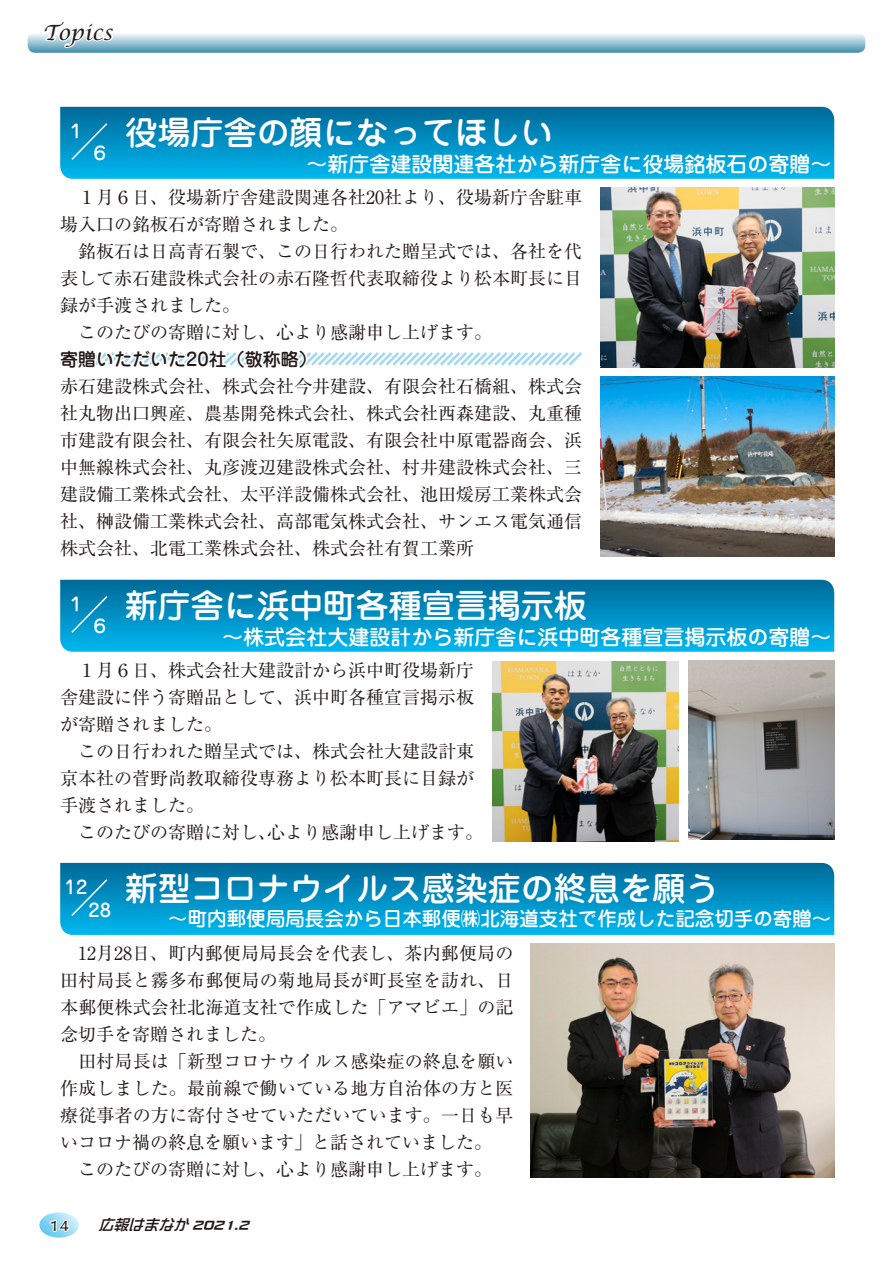
<style>
.page{position:relative;width:893px;height:1263px;background:#fff}
.page>*{position:absolute;margin:0;border:0;box-sizing:border-box;transform-origin:0 0}
.t1{font:500 33px "Jun 34 Pro";color:#fff}
.t2{font:500 21px "Jun 34 Pro";color:#fff}
.t3{font:italic 21px "Lucida Calligraphy";color:#231916}
.t4{font:500 19.5px "Jun 34 Pro";color:#fff}
.t5{font:18px/27px "Ryumin Pro";color:#231916}
.t6{font:500 18px "Jun 34 Pro";color:#231916}
.t7{font:500 18px "Jun 34 Pro";color:#fff}
.t8{font:16.5px "DF Ryu Seki Std W9";color:#231916}
.t9{font:italic 15px "DF So Gei Std W5";color:#231916}
</style>
<div class="page">
<svg style="left:39px;top:1212px;width:40px;height:25px"></svg>
<svg style="left:48px;top:1216px;width:23px;height:17px"></svg>
<svg style="left:28px;top:32px;width:837px;height:21px;background:#9fc7d6"></svg>
<svg style="left:40px;top:32px;width:77px;height:17px"></svg>
<svg style="left:60px;top:107px;width:774px;height:72px;background:#0190c4"></svg>
<svg style="left:70px;top:122px;width:39px;height:39px;background:#0c94c5"></svg>
<svg style="left:60px;top:863px;width:774px;height:72px;background:#0090c4"></svg>
<svg style="left:70px;top:878px;width:39px;height:39px;background:#0c94c5"></svg>
<svg style="left:60px;top:580px;width:774px;height:72px;background:#0191c4"></svg>
<svg style="left:70px;top:594px;width:39px;height:40px;background:#0c93c5"></svg>
<svg style="left:60px;top:352px;width:522px;height:14px"></svg>
<img style="left:600px;top:188px;width:234px;height:180px">
<img style="left:530px;top:944px;width:304px;height:234px">
<img style="left:492px;top:662px;width:187px;height:180px">
<img style="left:600px;top:377px;width:234px;height:180px">
<img style="left:689px;top:661px;width:145px;height:179px">
<p class="t3" style="left:43px;top:19px;width:72px">Topics</p>
<p class="t7" style="left:67px;top:117px;width:19px">１</p>
<p class="t7" style="left:91px;top:139px;width:19px">６</p>
<h1 class="t1" style="left:125px;top:106px;width:430px">役場庁舎の顔になってほしい</h1>
<p class="t2" style="left:306px;top:147px;width:527px">～新庁舎建設関連各社から新庁舎に役場銘板石の寄贈～</p>
<p class="t5" style="left:60px;top:182px;width:523px">　１月６日、役場新庁舎建設関連各社20社より、役場新庁舎駐車場入口の銘板石が寄贈されました。<br>　銘板石は日高青石製で、この日行われた贈呈式では、各社を代表して赤石建設株式会社の赤石隆哲代表取締役より松本町長に目録が手渡されました。<br>　このたびの寄贈に対し、心より感謝申し上げます。</p>
<p class="t6" style="left:60px;top:345px;width:258px">寄贈いただいた20社（敬称略）</p>
<p class="t5" style="left:60px;top:371px;width:523px;text-align:justify">赤石建設株式会社、株式会社今井建設、有限会社石橋組、株式会社丸物出口興産、農基開発株式会社、株式会社西森建設、丸重種市建設有限会社、有限会社矢原電設、有限会社中原電器商会、浜中無線株式会社、丸彦渡辺建設株式会社、村井建設株式会社、三建設備工業株式会社、太平洋設備株式会社、池田煖房工業株式会社、榊設備工業株式会社、高部電気株式会社、サンエス電気通信株式会社、北電工業株式会社、株式会社有賀工業所</p>
<p class="t7" style="left:67px;top:590px;width:19px">１</p>
<p class="t7" style="left:91px;top:612px;width:19px">６</p>
<h1 class="t1" style="left:125px;top:579px;width:463px">新庁舎に浜中町各種宣言掲示板</h1>
<p class="t2" style="left:222px;top:620px;width:611px">～株式会社大建設計から新庁舎に浜中町各種宣言掲示板の寄贈～</p>
<p class="t5" style="left:60px;top:655px;width:424px">　１月６日、株式会社大建設計から浜中町役場新庁舎建設に伴う寄贈品として、浜中町各種宣言掲示板が寄贈されました。<br>　この日行われた贈呈式では、株式会社大建設計東京本社の菅野尚教取締役専務より松本町長に目録が手渡されました。<br>　このたびの寄贈に対し、心より感謝申し上げます。</p>
<p class="t7" style="left:65px;top:873px;width:24px">12</p>
<p class="t7" style="left:88px;top:895px;width:24px">28</p>
<h1 class="t1" style="left:125px;top:862px;width:595px">新型コロナウイルス感染症の終息を願う</h1>
<p class="t4" style="left:168px;top:903px;width:664px">～町内郵便局局長会から日本郵便㈱北海道支社で作成した記念切手の寄贈～</p>
<p class="t5" style="left:60px;top:938px;width:455px">　12月28日、町内郵便局局長会を代表し、茶内郵便局の田村局長と霧多布郵便局の菊地局長が町長室を訪れ、日本郵便株式会社北海道支社で作成した「アマビエ」の記念切手を寄贈されました。<br>　田村局長は「新型コロナウイルス感染症の終息を願い作成しました。最前線で働いている地方自治体の方と医療従事者の方に寄付させていただいています。一日も早いコロナ禍の終息を願います」と話されていました。</p>
<p class="t5" style="left:78px;top:1154px;width:415px">このたびの寄贈に対し、心より感謝申し上げます。</p>
<p class="t8" style="left:49px;top:1216px;width:22px">14</p>
<p class="t9" style="left:98px;top:1216px;width:156px">広報はまなか 2021.2</p>
</div>
